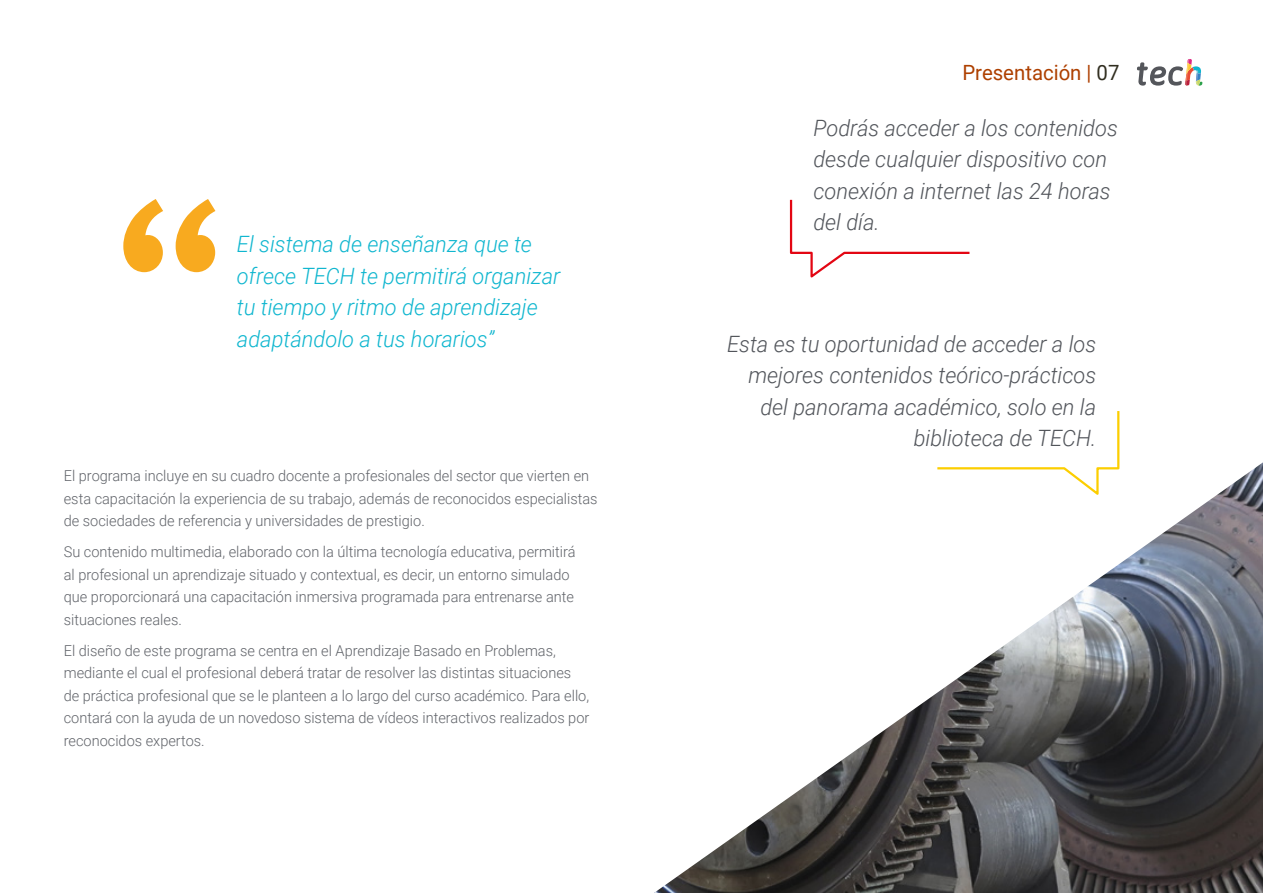
<style>
.page{position:relative;width:1263px;height:893px;background:#fff}
.page>*{position:absolute;margin:0;border:0;box-sizing:border-box;transform-origin:0 0}
.t1{font:italic 300 22.5px/31.5px "Roboto";color:#52555b;text-align:right}
.t2{font:italic 300 22.5px/31.5px "Roboto";color:#0fb6cf}
.t3{font:21px "Roboto";color:#ae4000}
.t4{font:300 15px/22.5px "Roboto";color:#61646a}
.s1{color:#312e20}
</style>
<div class="page">
<svg style="left:123px;top:199px;width:92px;height:73px"></svg>
<svg style="left:1117px;top:411px;width:3px;height:51px"></svg>
<svg style="left:789px;top:199px;width:181px;height:79px"></svg>
<svg style="left:1137px;top:59px;width:65px;height:27px"></svg>
<img style="left:654px;top:462px;width:609px;height:431px">
<h1 class="t2" style="left:237px;top:228px;width:325px">El sistema de enseñanza que te ofrece TECH te permitirá organizar tu tiempo y ritmo de aprendizaje adaptándolo a tus horarios”</h1>
<p class="t4" style="left:64px;top:464px;width:535px">El programa incluye en su cuadro docente a profesionales del sector que vierten en esta capacitación la experiencia de su trabajo, además de reconocidos especialistas de sociedades de referencia y universidades de prestigio.</p>
<p class="t4" style="left:64px;top:540px;width:513px">Su contenido multimedia, elaborado con la última tecnología educativa, permitirá al profesional un aprendizaje situado y contextual, es decir, un entorno simulado que proporcionará una capacitación inmersiva programada para entrenarse ante situaciones reales.</p>
<p class="t4" style="left:64px;top:638px;width:527px">El diseño de este programa se centra en el Aprendizaje Basado en Problemas, mediante el cual el profesional deberá tratar de resolver las distintas situaciones de práctica profesional que se le planteen a lo largo del curso académico. Para ello, contará con la ayuda de un novedoso sistema de vídeos interactivos realizados por reconocidos expertos.</p>
<h2 class="t3" style="left:962px;top:57px;width:159px">Presentación | <span class="s1">07</span></h2>
<h1 class="t1" style="left:813px;top:111px;width:306px;text-align:left">Podrás acceder a los contenidos desde cualquier dispositivo con conexión a internet las 24 horas del día.</h1>
<h1 class="t1" style="left:727px;top:327px;width:371px">Esta es tu oportunidad de acceder a los mejores contenidos teórico-prácticos del panorama académico, solo en la biblioteca de TECH.</h1>
</div>
